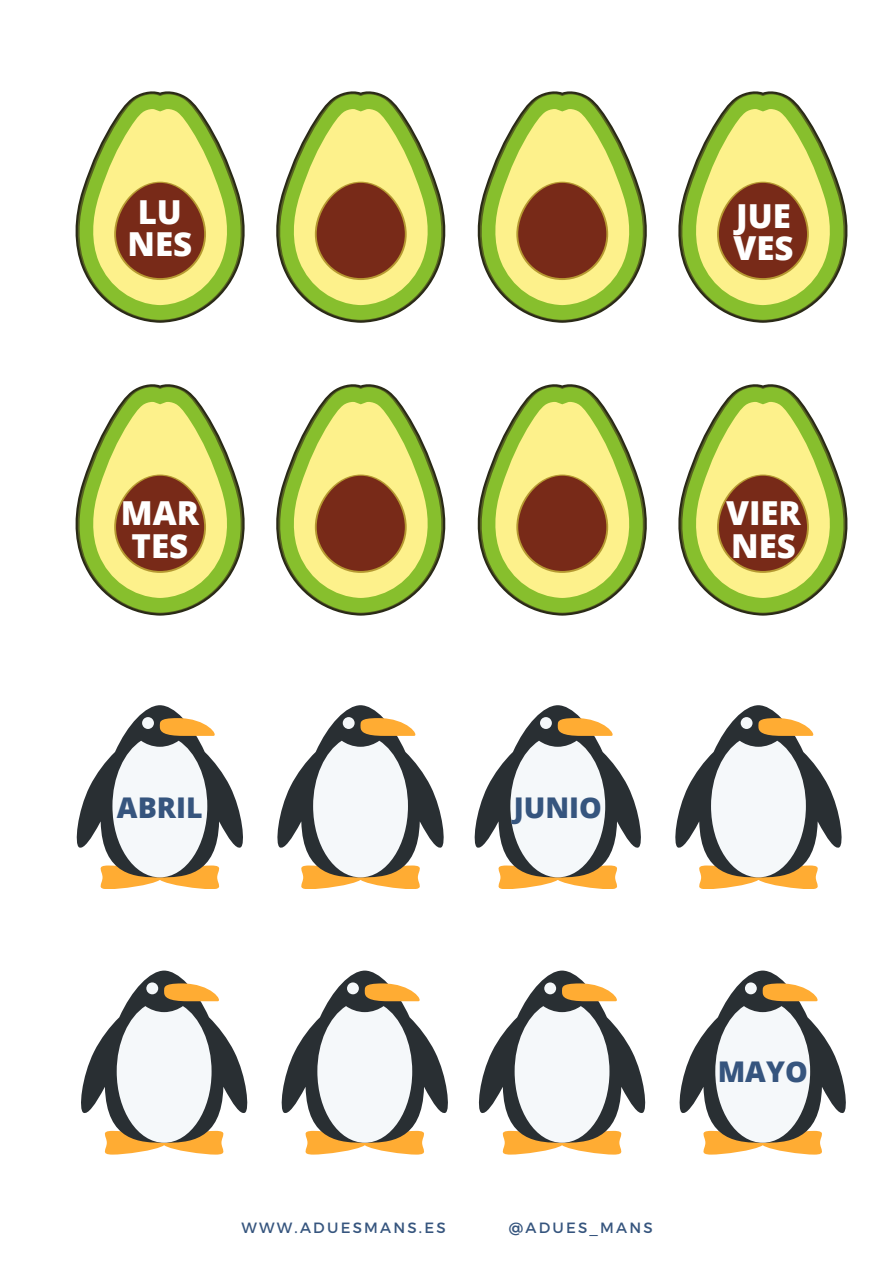
<style>
.page{position:relative;width:894px;height:1264px;background:#fff}
.page>*{position:absolute;margin:0;border:0;box-sizing:border-box;transform-origin:0 0}
.t1{font:800 33px "Open Sans";color:#fff}
.t2{font:800 28.5px "Open Sans";color:#36557e}
.t3{font:14.85px "Montserrat";letter-spacing:.15em;color:#36557e}
</style>
<div class="page">
<svg style="left:75px;top:91px;width:170px;height:231px"></svg>
<div style="left:116px;top:183px;width:88px;height:95px;background:#782a18;border-radius:44px"></div>
<svg style="left:276px;top:91px;width:170px;height:231px"></svg>
<div style="left:316px;top:183px;width:88px;height:95px;background:#782a18;border-radius:44px"></div>
<svg style="left:477px;top:91px;width:170px;height:231px"></svg>
<div style="left:518px;top:183px;width:88px;height:95px;background:#782a18;border-radius:44px"></div>
<svg style="left:678px;top:91px;width:170px;height:231px"></svg>
<div style="left:718px;top:183px;width:88px;height:95px;background:#782a18;border-radius:44px"></div>
<svg style="left:75px;top:384px;width:170px;height:231px"></svg>
<div style="left:116px;top:476px;width:88px;height:95px;background:#782a18;border-radius:44px"></div>
<svg style="left:276px;top:384px;width:170px;height:231px"></svg>
<div style="left:316px;top:476px;width:88px;height:95px;background:#782a18;border-radius:44px"></div>
<svg style="left:477px;top:384px;width:170px;height:231px"></svg>
<div style="left:518px;top:476px;width:88px;height:95px;background:#782a18;border-radius:44px"></div>
<svg style="left:678px;top:384px;width:170px;height:231px"></svg>
<div style="left:718px;top:476px;width:88px;height:95px;background:#782a18;border-radius:44px"></div>
<svg style="left:76px;top:705px;width:167px;height:183px"></svg>
<div style="left:142px;top:717px;width:12px;height:12px;background:#f5f8fa;border-radius:50%"></div>
<svg style="left:277px;top:705px;width:167px;height:183px"></svg>
<div style="left:342px;top:717px;width:12px;height:12px;background:#f5f8fa;border-radius:50%"></div>
<svg style="left:474px;top:705px;width:167px;height:183px"></svg>
<div style="left:540px;top:717px;width:11px;height:12px;background:#f5f8fa;border-radius:50%"></div>
<svg style="left:675px;top:705px;width:167px;height:183px"></svg>
<div style="left:740px;top:717px;width:12px;height:12px;background:#f5f8fa;border-radius:50%"></div>
<svg style="left:81px;top:970px;width:167px;height:184px"></svg>
<div style="left:146px;top:982px;width:12px;height:12px;background:#f5f8fa;border-radius:50%"></div>
<svg style="left:281px;top:970px;width:167px;height:184px"></svg>
<div style="left:347px;top:982px;width:12px;height:12px;background:#f5f8fa;border-radius:50%"></div>
<svg style="left:478px;top:970px;width:168px;height:184px"></svg>
<div style="left:544px;top:982px;width:12px;height:12px;background:#f5f8fa;border-radius:50%"></div>
<svg style="left:679px;top:970px;width:167px;height:184px"></svg>
<div style="left:744px;top:982px;width:12px;height:12px;background:#f5f8fa;border-radius:50%"></div>
<p class="t1" style="left:138px;top:188px;width:46px">LU</p>
<p class="t1" style="left:127px;top:221px;width:66px">NES</p>
<p class="t1" style="left:736px;top:192px;width:56px">JUE</p>
<p class="t1" style="left:733px;top:225px;width:62px">VES</p>
<p class="t1" style="left:121px;top:490px;width:80px">MAR</p>
<p class="t1" style="left:131px;top:523px;width:58px">TES</p>
<p class="t1" style="left:725px;top:490px;width:76px">VIER</p>
<p class="t1" style="left:731px;top:523px;width:66px">NES</p>
<p class="t2" style="left:117px;top:787px;width:87px">ABRIL</p>
<p class="t2" style="left:513px;top:787px;width:90px">JUNIO</p>
<p class="t3" style="left:241px;top:1217px;width:205px">WWW.ADUESMANS.ES</p>
<p class="t3" style="left:508px;top:1217px;width:145px">@ADUES_MANS</p>
<p class="t2" style="left:717px;top:1051px;width:91px">MAYO</p>
</div>
